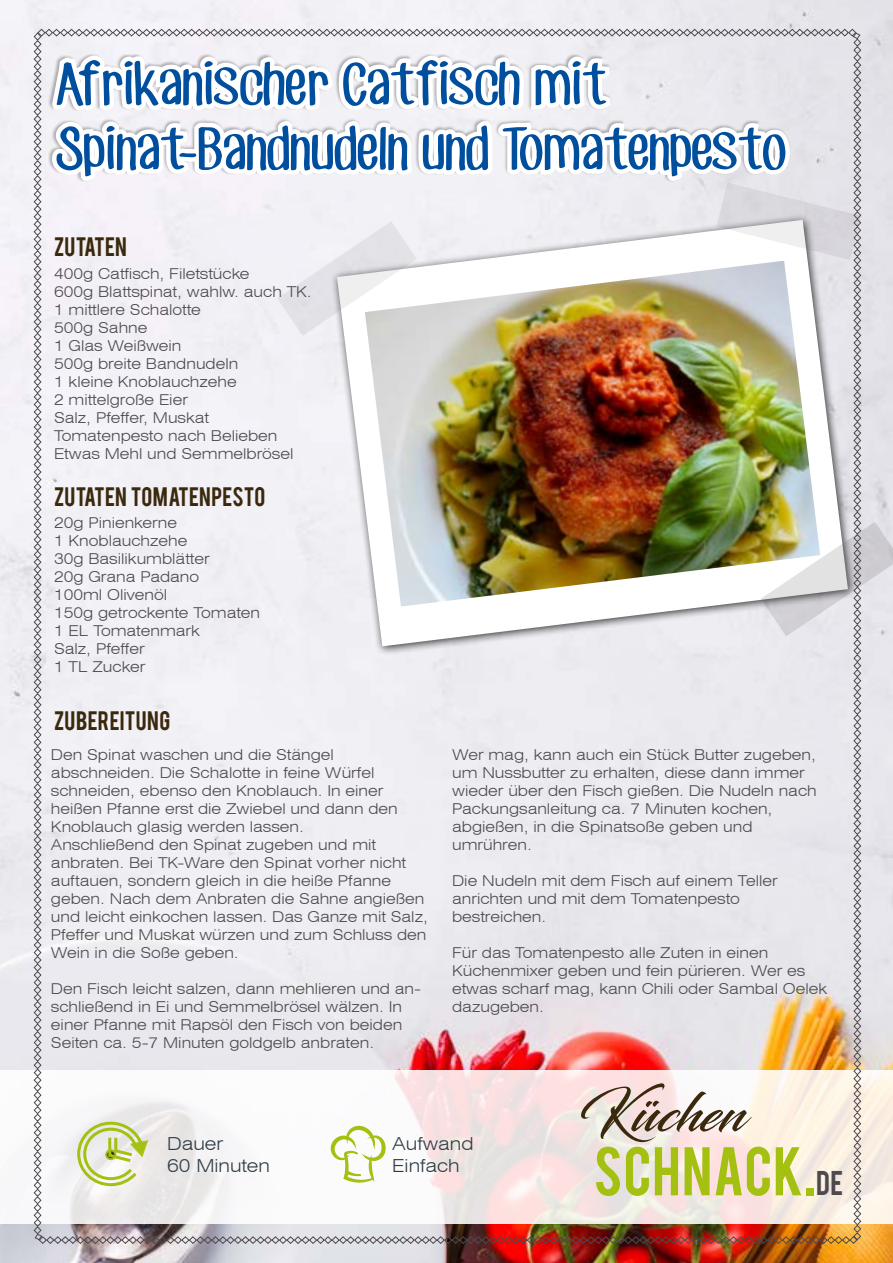
<style>
.page{position:relative;width:893px;height:1263px;background:#fff}
.page>*{position:absolute;margin:0;border:0;box-sizing:border-box;transform-origin:0 0}
.t1{font:54px/64.8px "CF Jack Story";color:#004e9e}
.t2{font:54px "Bebas";letter-spacing:.015em;color:#a4c011}
.t3{font:54px "Blacksword";color:#3b290e}
.t4{font:21px "Bebas";letter-spacing:.015em;color:#3b290e}
.t5{font:300 expanded 18px/21.6px "Swiss 721 BT";color:#303d45}
.t6{font:300 expanded 15px/18px "Swiss 721 BT";color:#4e494d}
.s1{font-size:27px;color:#4e494d}
</style>
<div class="page">
<img style="left:0;top:0;width:893px;height:1263px">
<div style="left:0;top:1070px;width:893px;height:154px;background:#fff"></div>
<img style="left:33px;top:0;width:860px;height:1244px">
<h1 class="t1" style="left:54px;top:50px;width:732px">Afrikanischer Catfisch mit<br>Spinat-Bandnudeln und Tomatenpesto</h1>
<h2 class="t4" style="left:54px;top:232px;width:74px">ZUTATEN</h2>
<p class="t6" style="left:54px;top:265px;width:259px">400g Catfisch, Filetstücke<br>600g Blattspinat, wahlw. auch TK.<br>1 mittlere Schalotte<br>500g Sahne<br>1 Glas Weißwein<br>500g breite Bandnudeln<br>1 kleine Knoblauchzehe<br>2 mittelgroße Eier<br>Salz, Pfeffer, Muskat<br>Tomatenpesto nach Belieben<br>Etwas Mehl und Semmelbrösel</p>
<h2 class="t4" style="left:54px;top:481px;width:213px">ZUTATEN TOMATENPESTO</h2>
<p class="t6" style="left:54px;top:514px;width:208px">20g Pinienkerne<br>1 Knoblauchzehe<br>30g Basilikumblätter<br>20g Grana Padano<br>100ml Olivenöl<br>150g getrockente Tomaten<br>1 EL Tomatenmark<br>Salz, Pfeffer<br>1 TL Zucker</p>
<h2 class="t4" style="left:54px;top:705px;width:118px">ZUBEREITUNG</h2>
<p class="t6" style="left:51px;top:745px;width:378px">Den Spinat waschen und die Stängel abschneiden. Die Schalotte in feine Würfel schneiden, ebenso den Knoblauch. In einer heißen Pfanne erst die Zwiebel und dann den Knoblauch glasig werden lassen.<br>Anschließend den Spinat zugeben und mit anbraten. Bei TK-Ware den Spinat vorher nicht auftauen, sondern gleich in die heiße Pfanne geben. Nach dem Anbraten die Sahne angießen und leicht einkochen lassen. Das Ganze mit Salz, Pfeffer und Muskat würzen und zum Schluss den Wein in die Soße geben.</p>
<p class="t6" style="left:51px;top:979px;width:372px">Den Fisch leicht salzen, dann mehlieren und an&shy;schließend in Ei und Semmelbrösel wälzen. In einer Pfanne mit Rapsöl den Fisch von beiden Seiten ca. 5-7 Minuten goldgelb anbraten.</p>
<p class="t6" style="left:452px;top:745px;width:366px">Wer mag, kann auch ein Stück Butter zugeben, um Nussbutter zu erhalten, diese dann immer wieder über den Fisch gießen. Die Nudeln nach Packungsanleitung ca. 7 Minuten kochen, abgießen, in die Spinatsoße geben und umrühren.</p>
<p class="t6" style="left:452px;top:871px;width:327px">Die Nudeln mit dem Fisch auf einem Teller anrichten und mit dem Tomatenpesto bestreichen.</p>
<p class="t6" style="left:452px;top:943px;width:377px">Für das Tomatenpesto alle Zuten in einen Küchenmixer geben und fein pürieren. Wer es etwas scharf mag, kann Chili oder Sambal Oelek dazugeben.</p>
<p class="t5" style="left:167px;top:1133px;width:104px">Dauer<br>60 Minuten</p>
<p class="t5" style="left:392px;top:1133px;width:83px">Aufwand<br>Einfach</p>
<h1 class="t3" style="left:579px;top:1081px;width:167px">Küchen</h1>
<h1 class="t2" style="left:593px;top:1132px;width:251px">SCHNACK.<span class="s1">DE</span></h1>
</div>
